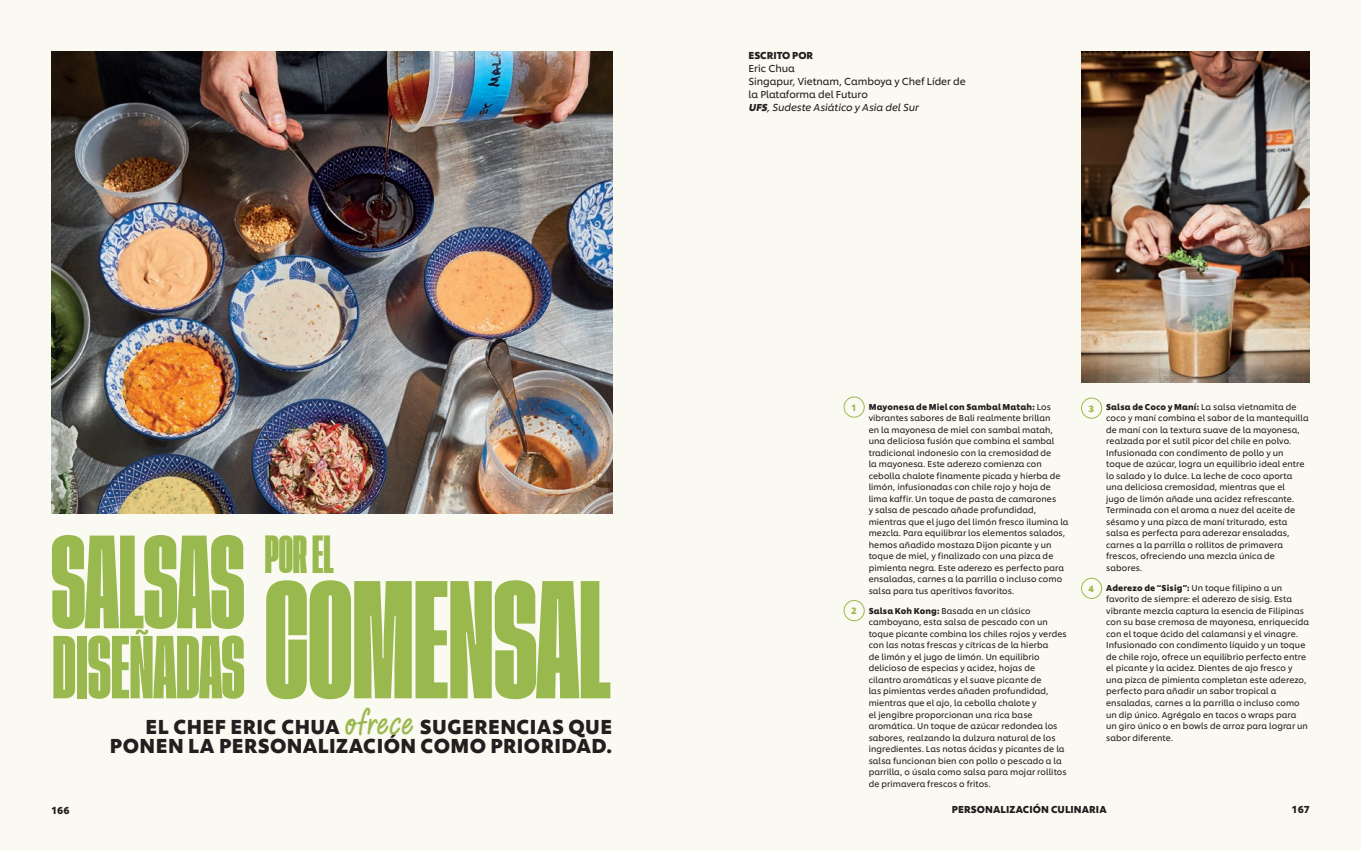
<style>
.page{position:relative;width:1361px;height:851px;background:#fff}
.page>*{position:absolute;margin:0;border:0;box-sizing:border-box;transform-origin:0 0}
.t1{font:124px "Tusker Grotesk 3800 Super";color:#99b94e}
.t2{font:98px "Tusker Grotesk 3800 Super";letter-spacing:-.005em;color:#99b94e}
.t3{font:66px "Tusker Grotesk 3800 Super";color:#99b94e}
.t4{font:44.5px "Chefs Hand";letter-spacing:-.005em;color:#99b94e}
.t5{font:40px "Tusker Grotesk 3800 Super";color:#99b94e}
.t6{font:700 20px/19px "Unilever Shilling";letter-spacing:.02em;color:#231f20;text-align:right}
.Contributor__Title{font:10px/13px "Unilever Shilling";letter-spacing:-.005em;color:#231f20}
.Credit{font:700 10px "Unilever Shilling";color:#231f20}
.Contributor__Location{font:italic 10px "Unilever Shilling";letter-spacing:-.005em;color:#231f20}
.Credit_Name{font:10px "Unilever Shilling";letter-spacing:-.005em;color:#231f20}
.Standfirst{font:700 9px "Unilever Shilling";color:#99b94e}
.Article_Para{font:8.5px/11.5px "Unilever Shilling";letter-spacing:.01em;color:#231f20}
.s1{font-weight:700}
</style>
<div class="page">
<div style="left:0;top:0;width:1361px;height:850px;background:#fbfaf2"></div>
<img style="left:51px;top:51px;width:561px;height:462px">
<img style="left:1081px;top:51px;width:229px;height:331px">
<div style="left:843px;top:396px;width:22px;height:21px;border:1px solid #99b94e;border-radius:50%"></div>
<div style="left:843px;top:600px;width:22px;height:21px;border:1px solid #99b94e;border-radius:50%"></div>
<div style="left:1081px;top:397px;width:21px;height:21px;border:1px solid #99b94e;border-radius:50%"></div>
<div style="left:1081px;top:577px;width:21px;height:22px;border:1px solid #99b94e;border-radius:50%"></div>
<p class="t2" style="left:51px;top:525px;width:195px">SALSAS</p>
<p class="t3" style="left:52px;top:628px;width:194px">DISEÑADAS</p>
<p class="t5" style="left:265px;top:531px;width:70px">POR EL</p>
<p class="t1" style="left:265px;top:567px;width:347px">COMENSAL</p>
<p class="t4" style="left:344px;top:699px;width:71px">ofrece</p>
<p class="t6" style="left:110px;top:715px;width:504px">SUGERENCIAS QUE<br>PONEN LA PERSONALIZACIÓN COMO PRIORIDAD.</p>
<p class="t6" style="left:145px;top:715px;width:196px">EL CHEF ERIC CHUA</p>
<p class="Credit" style="left:748px;top:47px;width:66px">ESCRITO POR</p>
<p class="Credit_Name" style="left:748px;top:61px;width:48px">Eric Chua</p>
<p class="Contributor__Title" style="left:748px;top:74px;width:219px">Singapur, Vietnam, Camboya y Chef Líder de la Plataforma del Futuro</p>
<p class="Contributor__Location" style="left:748px;top:100px;width:172px"><span class="s1">UFS</span>, Sudeste Asiático y Asia del Sur</p>
<p class="Standfirst" style="left:851px;top:400px;width:7px">1</p>
<p class="Article_Para" style="left:868px;top:400px;width:201px"><span class="s1">Mayonesa de Miel con Sambal Matah:</span> Los vibrantes sabores de Bali realmente brillan<br>en la mayonesa de miel con sambal matah, una deliciosa fusión que combina el sambal tradicional indonesio con la cremosidad de<br>la mayonesa. Este aderezo comienza con cebolla chalote finamente picada y hierba de limón, infusionadas con chile rojo y hoja de lima kaffir. Un toque de pasta de camarones<br>y salsa de pescado añade profundidad, mientras que el jugo del limón fresco ilumina la mezcla. Para equilibrar los elementos salados, hemos añadido mostaza Dijon picante y un toque de miel, y finalizado con una pizca de pimienta negra. Este aderezo es perfecto para ensaladas, carnes a la parrilla o incluso como salsa para tus aperitivos favoritos.</p>
<p class="Article_Para" style="left:868px;top:604px;width:199px"><span class="s1">Salsa Koh Kong:</span> Basada en un clásico camboyano, esta salsa de pescado con un toque picante combina los chiles rojos y verdes con las notas frescas y cítricas de la hierba<br>de limón y el jugo de limón. Un equilibrio delicioso de especias y acidez, hojas de cilantro aromáticas y el suave picante de<br>las pimientas verdes añaden profundidad, mientras que el ajo, la cebolla chalote y<br>el jengibre proporcionan una rica base aromática. Un toque de azúcar redondea los sabores, realzando la dulzura natural de los ingredientes. Las notas ácidas y picantes de la salsa funcionan bien con pollo o pescado a la parrilla, o úsala como salsa para mojar rollitos de primavera frescos o fritos.</p>
<p class="Standfirst" style="left:851px;top:603px;width:7px">2</p>
<p class="Standfirst" style="left:1088px;top:401px;width:7px">3</p>
<p class="Standfirst" style="left:1088px;top:581px;width:7px">4</p>
<p class="Article_Para" style="left:1106px;top:400px;width:204px"><span class="s1">Salsa de Coco y Maní:</span> La salsa vietnamita de coco y maní combina el sabor de la mantequilla de maní con la textura suave de la mayonesa, realzada por el sutil picor del chile en polvo.<br>Infusionada con condimento de pollo y un toque de azúcar, logra un equilibrio ideal entre lo salado y lo dulce. La leche de coco aporta una deliciosa cremosidad, mientras que el<br>jugo de limón añade una acidez refrescante.<br>Terminada con el aroma a nuez del aceite de sésamo y una pizca de maní triturado, esta salsa es perfecta para aderezar ensaladas, carnes a la parrilla o rollitos de primavera frescos, ofreciendo una mezcla única de sabores.</p>
<p class="Article_Para" style="left:1106px;top:581px;width:204px"><span class="s1">Aderezo de “Sisig”:</span> Un toque filipino a un favorito de siempre: el aderezo de sisig. Esta vibrante mezcla captura la esencia de Filipinas con su base cremosa de mayonesa, enriquecida con el toque ácido del calamansi y el vinagre.<br>Infusionado con condimento líquido y un toque de chile rojo, ofrece un equilibrio perfecto entre el picante y la acidez. Dientes de ajo fresco y una pizca de pimienta completan este aderezo, perfecto para añadir un sabor tropical a ensaladas, carnes a la parrilla o incluso como un dip único. Agrégalo en tacos o wraps para un giro único o en bowls de arroz para lograr un sabor diferente.</p>
<p class="Credit" style="left:51px;top:802px;width:20px">166</p>
<p class="Credit" style="left:952px;top:801px;width:156px">PERSONALIZACIÓN CULINARIA</p>
<p class="Credit" style="left:1291px;top:801px;width:20px">167</p>
</div>
